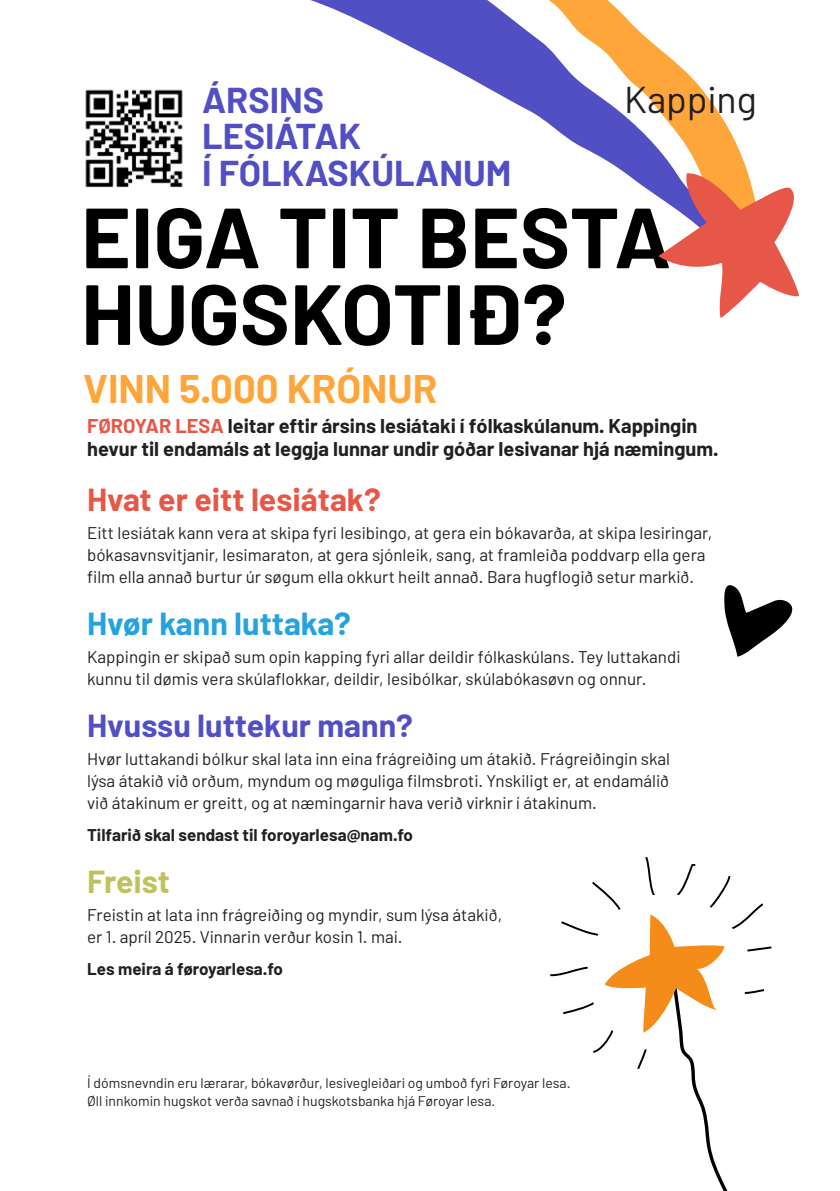
<style>
.page{position:relative;width:840px;height:1191px;background:#fff}
.page>*{position:absolute;margin:0;border:0;box-sizing:border-box;transform-origin:0 0}
.t1{font:700 85.2px/76.6px "Barlow";color:#000}
.t2{font:700 40px "Barlow";color:#ffa63b}
.t3{font:37.4px "Barlow";color:#231f20}
.t4{font:700 36px "Barlow";color:#524fc4}
.t5{font:700 32px "Barlow";color:#e65747}
.t6{font:700 32px "Barlow";color:#524fc4}
.t7{font:700 32px "Barlow";color:#24a3e0}
.t8{font:700 32px "Barlow";color:#bfc25c}
.t9{font:700 20px/23px "Barlow";color:#231f20}
.t10{font:17px/22px "Barlow";color:#231f20}
.t11{font:700 17px "Barlow";color:#231f20}
.t12{font:14px "Barlow";color:#231f20}
.s1{color:#e65747}
</style>
<div class="page">
<svg style="left:550px;top:857px;width:221px;height:334px"></svg>
<svg style="left:724px;top:585px;width:69px;height:71px"></svg>
<svg style="left:716px;top:108px;width:32px;height:64px;fill:#ffa63b"></svg>
<svg style="left:310px;top:0;width:406px;height:197px"></svg>
<svg style="left:658px;top:172px;width:141px;height:146px"></svg>
<img style="left:85px;top:89px;width:98px;height:98px">
<p class="t4" style="left:202px;top:78px;width:124px">ÁRSINS</p>
<p class="t4" style="left:202px;top:114px;width:160px">LESIÁTAK</p>
<p class="t4" style="left:202px;top:150px;width:311px">Í FÓLKASKÚLANUM</p>
<p class="t3" style="left:623px;top:76px;width:134px">Kapping</p>
<p class="t1" style="left:81px;top:199px;width:591px">EIGA TIT BESTA<br>HUGSKOTIÐ?</p>
<p class="t2" style="left:83px;top:363px;width:355px">VINN 5.000 KRÓNUR</p>
<p class="t9" style="left:87px;top:415px;width:632px"><span class="s1">FØROYAR LESA</span> leitar eftir ársins lesiátaki í fólkaskúlanum. Kappingin hevur til endamáls at leggja lunnar undir góðar lesivanar hjá næmingum.</p>
<p class="t5" style="left:87px;top:479px;width:295px">Hvat er eitt lesiátak?</p>
<p class="t10" style="left:87px;top:521px;width:626px">Eitt lesiátak kann vera at skipa fyri lesibingo, at gera ein bókavarða, at skipa lesiringar, bókasavnsvitjanir, lesimaraton, at gera sjónleik, sang, at framleiða poddvarp ella gera film ella annað burtur úr søgum ella okkurt heilt annað. Bara hugflogið setur markið.</p>
<p class="t7" style="left:87px;top:603px;width:265px">Hvør kann luttaka?</p>
<p class="t10" style="left:87px;top:645px;width:594px">Kappingin er skipað sum opin kapping fyri allar deildir fólkaskúlans. Tey luttakandi kunnu til dømis vera skúlaflokkar, deildir, lesibólkar, skúlabókasøvn og onnur.</p>
<p class="t6" style="left:87px;top:705px;width:327px">Hvussu luttekur mann?</p>
<p class="t10" style="left:87px;top:747px;width:584px;text-align:justify">Hvør luttakandi bólkur skal lata inn eina frágreiðing um átakið. Frágreiðingin skal lýsa átakið við orðum, myndum og møguliga filmsbroti. Ynskiligt er, at endamálið við átakinum er greitt, og at næmingarnir hava verið virknir í átakinum.</p>
<p class="t11" style="left:87px;top:824px;width:327px">Tilfarið skal sendast til foroyarlesa@nam.fo</p>
<p class="t8" style="left:87px;top:861px;width:84px">Freist</p>
<p class="t10" style="left:87px;top:903px;width:416px">Freistin at lata inn frágreiðing og myndir, sum lýsa átakið,</p>
<p class="t10" style="left:87px;top:925px;width:317px">er 1. apríl 2025. Vinnarin verður kosin 1. mai.</p>
<p class="t11" style="left:87px;top:958px;width:197px">Les meira á føroyarlesa.fo</p>
<p class="t12" style="left:87px;top:1074px;width:484px">Í dómsnevndin eru lærarar, bókavørður, lesivegleiðari og umboð fyri Føroyar lesa.</p>
<p class="t12" style="left:87px;top:1092px;width:409px">Øll innkomin hugskot verða savnað í hugskotsbanka hjá Føroyar lesa.</p>
</div>
